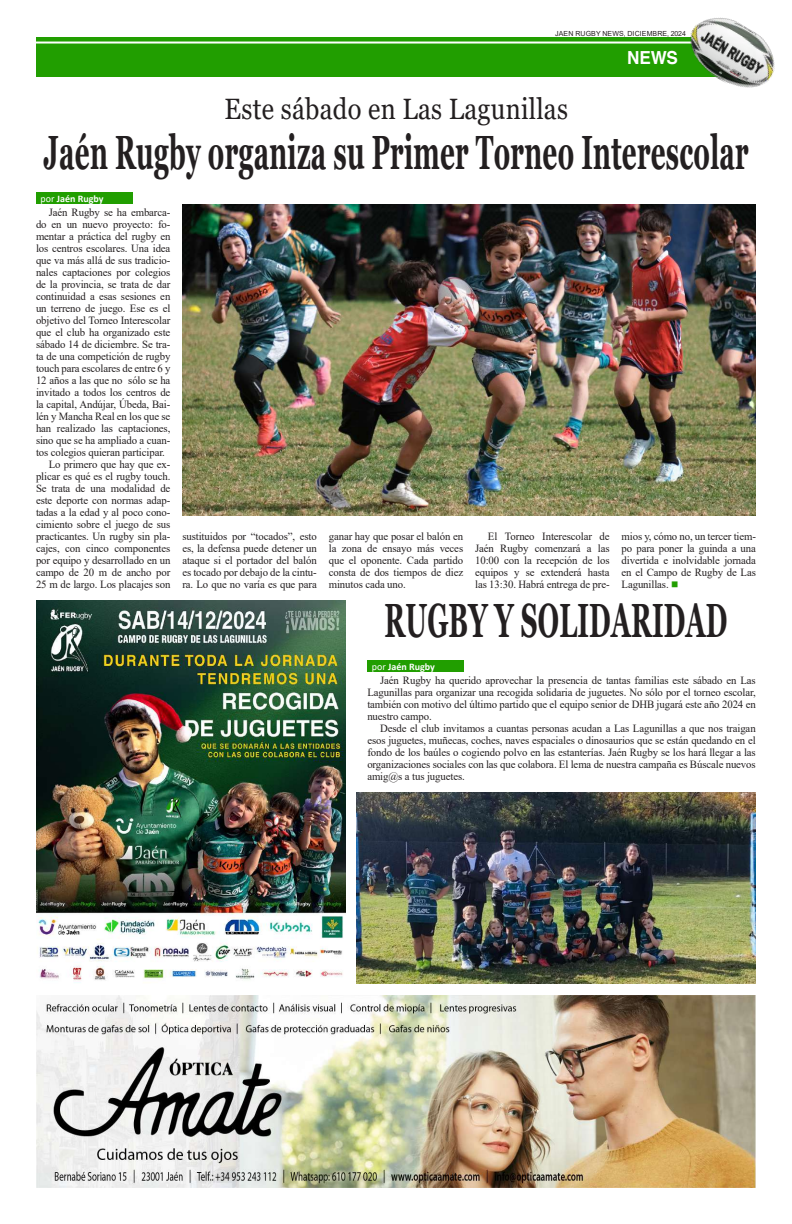
<style>
.page{position:relative;width:792px;height:1224px;background:#fff}
.page>*{position:absolute;margin:0;border:0;box-sizing:border-box;transform-origin:0 0}
.t1{font:700 48px "Georgia";letter-spacing:.01em;color:#231f20;scale:.54 1}
.t2{font:29.4px "Georgia";letter-spacing:.01em;color:#231f20;scale:.87 1}
.t3{font:700 18px "Helvetica";color:#fff;scale:.95 1}
.t4{font:11px/12px "Times New Roman";letter-spacing:-.01em;color:#231f20;text-align:justify}
.t5{font:700 10px "Calibri";color:#fff}
.t6{font:7px "Arial";letter-spacing:.015em;color:#231f20}
.s1{font-weight:400}
.s2{color:#219e00}
</style>
<div class="page">
<div style="left:36px;top:38px;width:720px;height:39px;background:#219e00"></div>
<hr style="left:36px;top:42px;width:720px;height:2px;background:#fff">
<img style="left:678px;top:17px;width:97px;height:71px">
<img style="left:36px;top:996px;width:720px;height:192px">
<div style="left:36px;top:192px;width:96px;height:12px;background:#219e00"></div>
<img style="left:36px;top:601px;width:310px;height:382px">
<img style="left:182px;top:204px;width:574px;height:312px">
<div style="left:367px;top:660px;width:97px;height:12px;background:#219e00"></div>
<img style="left:356px;top:792px;width:400px;height:192px">
<p class="t6" style="left:555px;top:29px;width:132px">JAEN RUGBY NEWS, DICIEMBRE, 2024</p>
<h3 class="t3" style="left:627px;top:43px;width:55px">NEWS</h3>
<h2 class="t2" style="left:225px;top:91px;width:396px">Este sábado en Las Lagunillas</h2>
<h1 class="t1" style="left:44px;top:122px;width:1308px">Jaén Rugby organiza su Primer Torneo Interescolar</h1>
<p class="t5" style="left:41px;top:191px;width:64px"><span class="s1">por</span> Jaén Rugby</p>
<p class="t4" style="left:49px;top:206px;width:123px">Jaén Rugby se ha embarca-</p>
<p class="t4" style="left:36px;top:218px;width:136px">do en un nuevo proyecto: fo-</p>
<p class="t4" style="left:36px;top:230px;width:136px">mentar a práctica del rugby en</p>
<p class="t4" style="left:36px;top:242px;width:136px">los centros escolares. Una idea</p>
<p class="t4" style="left:36px;top:254px;width:136px">que va más allá de sus tradicio-</p>
<p class="t4" style="left:36px;top:266px;width:136px">nales captaciones por colegios</p>
<p class="t4" style="left:36px;top:278px;width:136px">de la provincia, se trata de dar</p>
<p class="t4" style="left:36px;top:290px;width:136px">continuidad a esas sesiones en</p>
<p class="t4" style="left:36px;top:302px;width:136px">un terreno de juego. Ese es el</p>
<p class="t4" style="left:36px;top:314px;width:136px">objetivo del Torneo Interescolar</p>
<p class="t4" style="left:36px;top:326px;width:136px">que el club ha organizado este</p>
<p class="t4" style="left:36px;top:338px;width:136px">sábado 14 de diciembre. Se tra-</p>
<p class="t4" style="left:36px;top:350px;width:136px">ta de una competición de rugby</p>
<p class="t4" style="left:36px;top:362px;width:136px">touch para escolares de entre 6 y</p>
<p class="t4" style="left:36px;top:374px;width:136px">12 años a las que no sólo se ha</p>
<p class="t4" style="left:36px;top:386px;width:136px">invitado a todos los centros de</p>
<p class="t4" style="left:36px;top:398px;width:136px">la capital, Andújar, Úbeda, Bai-</p>
<p class="t4" style="left:36px;top:410px;width:136px">lén y Mancha Real en los que se</p>
<p class="t4" style="left:36px;top:422px;width:136px">han realizado las captaciones,</p>
<p class="t4" style="left:36px;top:434px;width:136px">sino que se ha ampliado a cuan-</p>
<p class="t4" style="left:36px;top:446px;width:130px">tos colegios quieran participar.</p>
<p class="t4" style="left:49px;top:458px;width:123px">Lo primero que hay que ex-</p>
<p class="t4" style="left:36px;top:470px;width:136px">plicar es qué es el rugby touch.</p>
<p class="t4" style="left:36px;top:482px;width:136px">Se trata de una modalidad de</p>
<p class="t4" style="left:36px;top:494px;width:136px">este deporte con normas adap-</p>
<p class="t4" style="left:36px;top:506px;width:136px">tadas a la edad y al poco cono-</p>
<p class="t4" style="left:36px;top:518px;width:136px">cimiento sobre el juego de sus</p>
<p class="t4" style="left:36px;top:530px;width:136px">practicantes. Un rugby sin pla-</p>
<p class="t4" style="left:36px;top:542px;width:136px">cajes, con cinco componentes</p>
<p class="t4" style="left:36px;top:554px;width:136px">por equipo y desarrollado en un</p>
<p class="t4" style="left:36px;top:566px;width:136px">campo de 20 m de ancho por</p>
<p class="t4" style="left:36px;top:578px;width:136px">25 m de largo. Los placajes son</p>
<p class="t4" style="left:182px;top:530px;width:136px">sustituidos por “tocados”, esto es, la defensa puede detener un ataque si el portador del balón es tocado por debajo de la cintu&shy;ra. Lo que no varía es que para</p>
<p class="t4" style="left:329px;top:530px;width:136px">ganar hay que posar el balón en la zona de ensayo más veces que el oponente. Cada partido consta de dos tiempos de diez minutos cada uno.</p>
<p class="t4" style="left:475px;top:530px;width:136px;text-indent:13px">El Torneo Interescolar de Jaén Rugby comenzará a las 10:00 con la recepción de los equipos y se extenderá hasta las 13:30. Habrá entrega de pre-</p>
<p class="t4" style="left:622px;top:530px;width:136px">mios y, cómo no, un tercer tiem&shy;po para poner la guinda a una divertida e inolvidable jornada en el Campo de Rugby de Las Lagunillas. <span class="s2">■</span></p>
<h1 class="t1" style="left:384px;top:590px;width:637px">RUGBY Y SOLIDARIDAD</h1>
<p class="t5" style="left:372px;top:659px;width:64px"><span class="s1">por</span> Jaén Rugby</p>
<p class="t4" style="left:367px;top:674px;width:390px;text-indent:13px">Jaén Rugby ha querido aprovechar la presencia de tantas familias este sábado en Las Lagunillas para organizar una recogida solidaria de juguetes. No sólo por el torneo escolar, también con motivo del último partido que el equipo senior de DHB jugará este año 2024 en nuestro campo.</p>
<p class="t4" style="left:367px;top:722px;width:390px;text-indent:13px">Desde el club invitamos a cuantas personas acudan a Las Lagunillas a que nos traigan esos juguetes, muñecas, coches, naves espaciales o dinosaurios que se están quedando en el fondo de los baúles o cogiendo polvo en las estanterías. Jaén Rugby se los hará llegar a las organizaciones sociales con las que colabora. El lema de nuestra campaña es Búscale nuevos amig@s a tus juguetes.</p>
</div>
